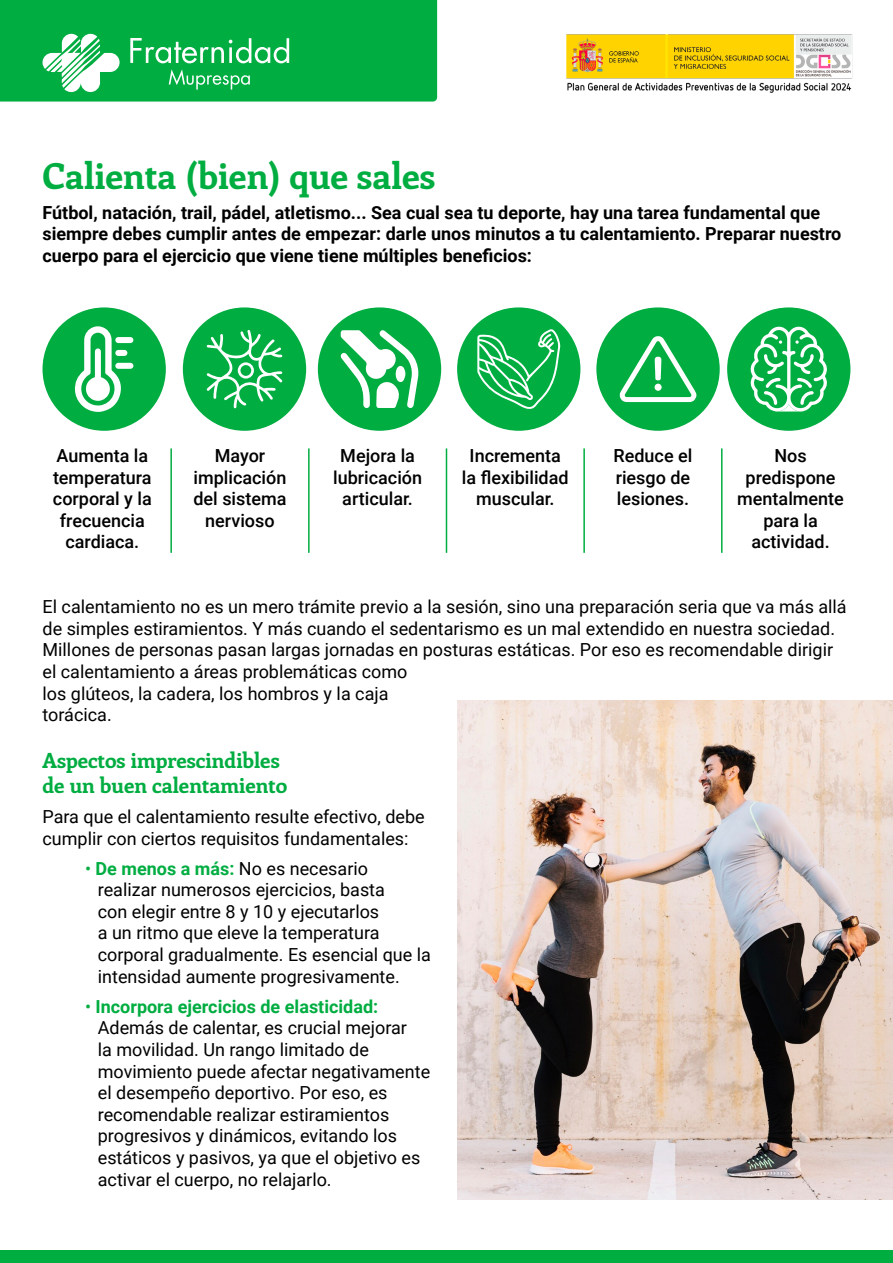
<style>
.page{position:relative;width:893px;height:1263px;background:#fff}
.page>*{position:absolute;margin:0;border:0;box-sizing:border-box;transform-origin:0 0}
.t1{font:700 36px "Enriqueta";color:#00ad41}
.t2{font:700 21px/25.2px "Enriqueta";color:#00ad41}
.t3{font:18px/21.6px "Roboto";color:#000}
.t4{font:700 18px/21.6px "Roboto";color:#000}
.t5{font:500 18px/21.6px "Roboto";color:#000;text-align:center}
.s1{color:#00ad41}
.s2{font-weight:700;color:#00ad41}
</style>
<div class="page">
<svg style="left:0;top:0;width:437px;height:102px;background:#15b350"></svg>
<div style="left:0;top:1250px;width:893px;height:13px;background:#00ad41"></div>
<img style="left:566px;top:34px;width:286px;height:59px">
<hr style="left:170px;top:448px;width:2px;height:105px;background:#00ad41">
<hr style="left:308px;top:448px;width:2px;height:105px;background:#00ad41">
<hr style="left:446px;top:448px;width:1px;height:105px;background:#00ad41">
<hr style="left:583px;top:448px;width:2px;height:105px;background:#00ad41">
<hr style="left:721px;top:448px;width:1px;height:105px;background:#00ad41">
<div style="left:43px;top:307px;width:123px;height:124px;background:#00ad41;border-radius:50%"></div>
<svg style="left:74px;top:326px;width:59px;height:86px"></svg>
<div style="left:183px;top:307px;width:123px;height:124px;background:#00ad41;border-radius:50%"></div>
<svg style="left:207px;top:330px;width:75px;height:78px"></svg>
<div style="left:318px;top:307px;width:123px;height:124px;background:#00ad41;border-radius:50%"></div>
<svg style="left:340px;top:330px;width:78px;height:78px"></svg>
<div style="left:457px;top:307px;width:123px;height:124px;background:#00ad41;border-radius:50%"></div>
<svg style="left:477px;top:329px;width:83px;height:80px"></svg>
<div style="left:596px;top:307px;width:124px;height:124px;background:#00ad41;border-radius:50%"></div>
<svg style="left:619px;top:336px;width:77px;height:66px"></svg>
<div style="left:655px;top:384px;width:7px;height:7px;background:#fff;border-radius:50%"></div>
<div style="left:727px;top:307px;width:123px;height:124px;background:#00ad41;border-radius:50%"></div>
<svg style="left:750px;top:326px;width:77px;height:85px"></svg>
<img style="left:457px;top:701px;width:436px;height:498px">
<h1 class="t1" style="left:43px;top:151px;width:394px">Calienta (bien) que sales</h1>
<p class="t4" style="left:43px;top:201px;width:800px">Fútbol, natación, trail, pádel, atletismo... Sea cual sea tu deporte, hay una tarea fundamental que siempre debes cumplir antes de empezar: darle unos minutos a tu calentamiento. Preparar nuestro cuerpo para el ejercicio que viene tiene múltiples beneficios:</p>
<p class="t5" style="left:53px;top:444px;width:100px">Aumenta la temperatura corporal y la frecuencia cardiaca.</p>
<p class="t5" style="left:193px;top:444px;width:95px">Mayor implicación del sistema nervioso</p>
<p class="t5" style="left:333px;top:444px;width:91px">Mejora la lubricación articular.</p>
<p class="t5" style="left:462px;top:444px;width:108px">Incrementa la flexibilidad muscular.</p>
<p class="t5" style="left:613px;top:444px;width:80px;text-align:justify">Reduce el riesgo de lesiones.</p>
<p class="t5" style="left:737px;top:444px;width:108px">Nos predispone mentalmente para la actividad.</p>
<p class="t3" style="left:43px;top:595px;width:806px">El calentamiento no es un mero trámite previo a la sesión, sino una preparación seria que va más allá de simples estiramientos. Y más cuando el sedentarismo es un mal extendido en nuestra sociedad.<br>Millones de personas pasan largas jornadas en posturas estáticas. Por eso es recomendable dirigir el calentamiento a áreas problemáticas como<br>los glúteos, la cadera, los hombros y la caja<br>torácica.</p>
<h2 class="t2" style="left:43px;top:747px;width:246px">Aspectos imprescindibles de un buen calentamiento</h2>
<p class="t3" style="left:43px;top:805px;width:384px">Para que el calentamiento resulte efectivo, debe cumplir con ciertos requisitos fundamentales:</p>
<p class="t3" style="left:98px;top:857px;width:335px;text-indent:-13px"><span class="s1">•</span> <span class="s2">De menos a más:</span> No es necesario realizar numerosos ejercicios, basta<br>con elegir entre 8 y 10 y ejecutarlos<br>a un ritmo que eleve la temperatura corporal gradualmente. Es esencial que la intensidad aumente progresivamente.</p>
<p class="t3" style="left:98px;top:995px;width:334px;text-indent:-13px"><span class="s1">•</span> <span class="s2">Incorpora ejercicios de elasticidad:<br></span>Además de calentar, es crucial mejorar<br>la movilidad. Un rango limitado de movimiento puede afectar negativamente el desempeño deportivo. Por eso, es recomendable realizar estiramientos progresivos y dinámicos, evitando los estáticos y pasivos, ya que el objetivo es activar el cuerpo, no relajarlo.</p>
</div>
